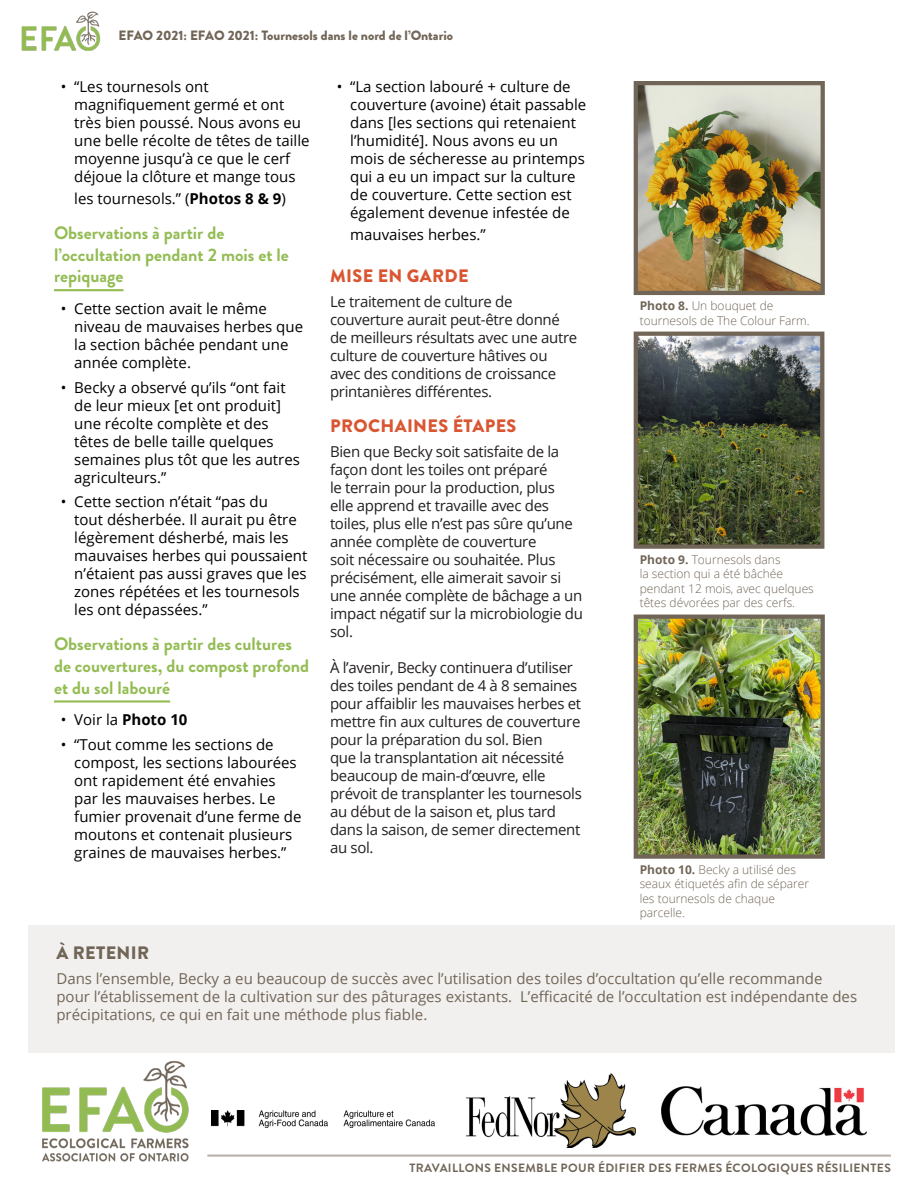
<style>
.page{position:relative;width:918px;height:1188px;background:#fff}
.page>*{position:absolute;margin:0;border:0;box-sizing:border-box;transform-origin:0 0}
.Headline_2{font:700 18px/21.6px "Brandon Grotesque";color:#93bc53}
.Headline_1{font:900 18px "Brandon Grotesque";letter-spacing:.02em;color:#d95632}
.CTA_Subhead{font:900 18px "Brandon Grotesque";letter-spacing:.02em;color:#716557}
.t1{font:15px/18px "Open Sans";color:#000}
.Body{font:15px/18px "Open Sans";letter-spacing:-.02em;color:#231f20}
.CTA_Body{font:15px/18px "Open Sans";color:#716557}
.page_header{font:900 13.5px "Brandon Grotesque";color:#716557}
.captions{font:300 12px/14.4px "Open Sans";color:#716557}
.t2{font:700 12px "Brandon Grotesque";letter-spacing:.03em;color:#716557}
.s1{font-weight:700}
</style>
<div class="page">
<img style="left:42px;top:1060px;width:147px;height:102px">
<hr style="left:207px;top:1155px;width:684px;height:2px;background:#716557">
<div style="left:28px;top:925px;width:867px;height:128px;background:#f2f0ee"></div>
<img style="left:467px;top:1073px;width:169px;height:75px">
<img style="left:661px;top:1086px;width:205px;height:49px">
<img style="left:212px;top:1111px;width:223px;height:17px">
<img style="left:21px;top:11px;width:80px;height:40px">
<img style="left:639px;top:86px;width:181px;height:204px">
<div style="left:634px;top:81px;width:191px;height:214px;border:4px solid #716557"></div>
<img style="left:639px;top:620px;width:181px;height:234px">
<div style="left:634px;top:615px;width:191px;height:244px;border:4px solid #716557"></div>
<img style="left:639px;top:337px;width:180px;height:207px">
<div style="left:634px;top:332px;width:190px;height:217px;border:4px solid #716557"></div>
<hr style="left:54px;top:289px;width:69px;height:2px;background:#93bc53">
<hr style="left:54px;top:700px;width:116px;height:3px;background:#93bc53">
<p class="page_header" style="left:119px;top:26px;width:336px">EFAO 2021: EFAO 2021: Tournesols dans le nord de l’Ontario</p>
<p class="t1" style="left:74px;top:78px;width:237px;text-indent:-14px">• “Les tournesols ont magnifiquement germé et ont très bien poussé. Nous avons eu une belle récolte de têtes de taille moyenne jusqu’à ce que le cerf déjoue la clôture et mange tous</p>
<p class="t1" style="left:74px;top:189px;width:213px">les tournesols.” (<span class="s1">Photos 8 &amp; 9</span>)</p>
<p class="Headline_2" style="left:54px;top:222px;width:236px">Observations à partir de l’occultation pendant 2 mois et le repiquage</p>
<p class="t1" style="left:74px;top:299px;width:230px;text-indent:-14px">• Cette section avait le même niveau de mauvaises herbes que la section bâchée pendant une année complète.</p>
<p class="t1" style="left:74px;top:378px;width:227px;text-indent:-14px">• Becky a observé qu’ils “ont fait de leur mieux [et ont produit] une récolte complète et des têtes de belle taille quelques semaines plus tôt que les autres agriculteurs.”</p>
<p class="t1" style="left:74px;top:493px;width:235px;text-indent:-14px">• Cette section n’était “pas du<br>tout désherbée. Il aurait pu être légèrement désherbé, mais les mauvaises herbes qui poussaient n’étaient pas aussi graves que les zones répétées et les tournesols les ont dépassées.”</p>
<p class="Headline_2" style="left:54px;top:634px;width:257px">Observations à partir des cultures de couvertures, du compost profond et du sol labouré</p>
<p class="t1" style="left:61px;top:710px;width:128px">• Voir la <span class="s1">Photo 10</span></p>
<p class="t1" style="left:74px;top:735px;width:229px;text-indent:-14px">• “Tout comme les sections de compost, les sections labourées ont rapidement été envahies par les mauvaises herbes. Le fumier provenait d’une ferme de moutons et contenait plusieurs graines de mauvaises herbes.”</p>
<p class="t1" style="left:350px;top:78px;width:238px;text-indent:-14px">• “La section labouré + culture de couverture (avoine) était passable dans [les sections qui retenaient l’humidité]. Nous avons eu un mois de sécheresse au printemps qui a eu un impact sur la culture de couverture. Cette section est également devenue infestée de</p>
<p class="t1" style="left:350px;top:225px;width:137px">mauvaises herbes.”</p>
<p class="Headline_1" style="left:330px;top:263px;width:140px">MISE EN GARDE</p>
<p class="Body" style="left:330px;top:292px;width:249px">Le traitement de culture de couverture aurait peut-être donné de meilleurs résultats avec une autre culture de couverture hâtives ou avec des conditions de croissance printanières différentes.</p>
<p class="Headline_1" style="left:330px;top:413px;width:188px">PROCHAINES ÉTAPES</p>
<p class="Body" style="left:330px;top:442px;width:254px">Bien que Becky soit satisfaite de la façon dont les toiles ont préparé<br>le terrain pour la production, plus<br>elle apprend et travaille avec des toiles, plus elle n’est pas sûre qu’une année complète de couverture<br>soit nécessaire ou souhaitée. Plus précisément, elle aimerait savoir si une année complète de bâchage a un impact négatif sur la microbiologie du sol.</p>
<p class="Body" style="left:330px;top:658px;width:253px">À l’avenir, Becky continuera d’utiliser des toiles pendant de 4 à 8 semaines pour affaiblir les mauvaises herbes et mettre fin aux cultures de couverture pour la préparation du sol. Bien<br>que la transplantation ait nécessité beaucoup de main-d’œuvre, elle prévoit de transplanter les tournesols au début de la saison et, plus tard dans la saison, de semer directement au sol.</p>
<p class="captions" style="left:640px;top:298px;width:172px"><span class="s1">Photo 8.</span> Un bouquet de tournesols de The Colour Farm.</p>
<p class="captions" style="left:640px;top:552px;width:176px"><span class="s1">Photo 9.</span> Tournesols dans<br>la section qui a été bâchée pendant 12 mois, avec quelques têtes dévorées par des cerfs.</p>
<p class="captions" style="left:640px;top:862px;width:171px"><span class="s1">Photo 10.</span> Becky a utilisé des seaux étiquetés afin de séparer les tournesols de chaque parcelle.</p>
<p class="CTA_Subhead" style="left:57px;top:940px;width:94px">À RETENIR</p>
<p class="CTA_Body" style="left:56px;top:969px;width:802px">Dans l’ensemble, Becky a eu beaucoup de succès avec l’utilisation des toiles d’occultation qu’elle recommande pour l’établissement de la cultivation sur des pâturages existants. L’efficacité de l’occultation est indépendante des précipitations, ce qui en fait une méthode plus fiable.</p>
<p class="t2" style="left:410px;top:1160px;width:483px">TRAVAILLONS ENSEMBLE POUR ÉDIFIER DES FERMES ÉCOLOGIQUES RÉSILIENTES</p>
</div>
